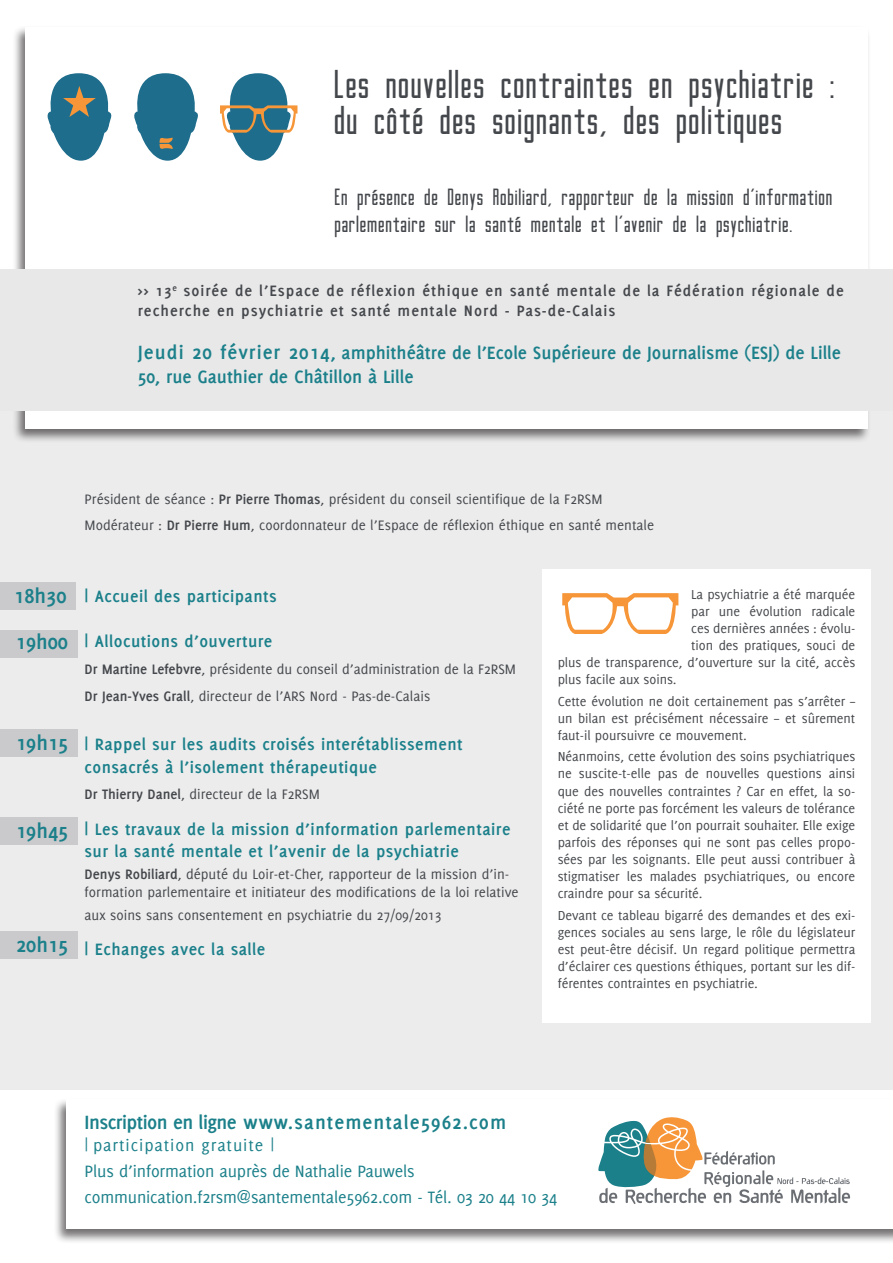
<style>
.page{position:relative;width:893px;height:1263px;background:#fff}
.page>*{position:absolute;margin:0;border:0;box-sizing:border-box;transform-origin:0 0}
.t1{font:36px/36px "Gotham Nights";letter-spacing:.03em;color:#44474b}
.t2{font:700 22.5px "Delicious";color:#1b808a}
.t3{font:21px/27px "Gotham Nights";letter-spacing:.03em;color:#44474b}
.t4{font:700 21px "Delicious";letter-spacing:.05em;color:#1b808a}
.t5{font:700 19.5px "Delicious";color:#1b808a}
.t6{font:700 18px/22.5px "Delicious";letter-spacing:.025em;color:#1b808a}
.t7{font:18px "Delicious";letter-spacing:-.01em;color:#1b808a}
.t8{font:18px "Delicious";letter-spacing:.05em;color:#1b808a}
.t9{font:700 16.5px/19.8px "Delicious";letter-spacing:.06em;color:#44474b}
.t10{font:15px/18px "Delicious";color:#44474b}
.t11{font:14.25px/17.1px "Delicious";letter-spacing:-.005em;color:#44474b;text-align:justify}
.s1{font-size:21px}
.s2{font-weight:700}
</style>
<div class="page">
<div style="left:0;top:395px;width:893px;height:694px;background:#ececed"></div>
<div style="left:12px;top:26px;width:859px;height:417px;background:#231f20;opacity:.63"></div>
<div style="left:25px;top:27px;width:843px;height:401px;background:#fff"></div>
<div style="left:0;top:269px;width:893px;height:142px;background:#e8e8e9"></div>
<div style="left:0;top:729px;width:77px;height:28px;background:#cacacd"></div>
<div style="left:0;top:817px;width:77px;height:28px;background:#cacacd"></div>
<div style="left:0;top:931px;width:77px;height:28px;background:#cacacd"></div>
<div style="left:0;top:630px;width:77px;height:28px;background:#cacacd"></div>
<div style="left:0;top:582px;width:76px;height:28px;background:#cacacd"></div>
<svg style="left:47px;top:73px;width:65px;height:88px"></svg>
<svg style="left:134px;top:73px;width:64px;height:88px"></svg>
<svg style="left:220px;top:73px;width:77px;height:88px"></svg>
<div style="left:53px;top:1097px;width:840px;height:147px;background:#231f20;opacity:.63"></div>
<div style="left:66px;top:1099px;width:827px;height:130px;background:#fff"></div>
<svg style="left:598px;top:1117px;width:252px;height:87px"></svg>
<div style="left:542px;top:569px;width:329px;height:453px;background:#fff"></div>
<svg style="left:562px;top:593px;width:116px;height:41px"></svg>
<p class="t1" style="left:335px;top:67px;width:503px">Les nouvelles contraintes en psychiatrie : du côté des soignants, des politiques</p>
<p class="t3" style="left:335px;top:184px;width:500px">En présence de Denys Robiliard, rapporteur de la mission d’information parlementaire sur la santé mentale et l’avenir de la psychiatrie.</p>
<p class="t9" style="left:138px;top:281px;width:707px">&gt;&gt; 13<sup>e</sup> soirée de l’Espace de réflexion éthique en santé mentale de la Fédération régionale de recherche en psychiatrie et santé mentale Nord - Pas-de-Calais</p>
<p class="t5" style="left:138px;top:342px;width:705px"><span class="s1">Jeudi 20 février 2014</span>, amphithéâtre de l’Ecole Supérieure de Journalisme (ESJ) de Lille</p>
<p class="t5" style="left:138px;top:365px;width:277px">50, rue Gauthier de Châtillon à Lille</p>
<p class="t10" style="left:85px;top:490px;width:519px">Président de séance : <span class="s2">Pr Pierre Thomas</span>, président du conseil scientifique de la F2RSM</p>
<p class="t10" style="left:85px;top:516px;width:571px">Modérateur : <span class="s2">Dr Pierre Hum</span>, coordonnateur de l’Espace de réflexion éthique en santé mentale</p>
<p class="t2" style="left:14px;top:582px;width:54px">18h30</p>
<p class="t2" style="left:16px;top:629px;width:54px">19h00</p>
<p class="t2" style="left:16px;top:730px;width:54px">19h15</p>
<p class="t2" style="left:16px;top:818px;width:54px">19h45</p>
<p class="t2" style="left:16px;top:931px;width:54px">20h15</p>
<p class="t6" style="left:85px;top:585px;width:194px">| Accueil des participants</p>
<p class="t6" style="left:85px;top:630px;width:189px">| Allocutions d’ouverture</p>
<p class="t10" style="left:85px;top:660px;width:433px"><span class="s2">Dr Martine Lefebvre</span>, présidente du conseil d’administration de la F2RSM</p>
<p class="t10" style="left:85px;top:687px;width:347px"><span class="s2">Dr Jean-Yves Grall</span>, directeur de l’ARS Nord - Pas-de-Calais</p>
<p class="t6" style="left:85px;top:733px;width:380px">| Rappel sur les audits croisés interétablissement consacrés à l’isolement thérapeutique</p>
<p class="t10" style="left:85px;top:785px;width:237px"><span class="s2">Dr Thierry Danel</span>, directeur de la F2RSM</p>
<p class="t6" style="left:85px;top:817px;width:427px">| Les travaux de la mission d’information parlementaire sur la santé mentale et l’avenir de la psychiatrie</p>
<p class="t10" style="left:85px;top:865px;width:435px"><span class="s2">Denys Robiliard</span>, député du Loir-et-Cher, rapporteur de la mission d’in&shy;formation parlementaire et initiateur des modifications de la loi relative</p>
<p class="t10" style="left:85px;top:906px;width:358px">aux soins sans consentement en psychiatrie du 27/09/2013</p>
<p class="t6" style="left:85px;top:938px;width:182px">| Echanges avec la salle</p>
<p class="t11" style="left:691px;top:585px;width:166px">La psychiatrie a été marquée</p>
<p class="t11" style="left:691px;top:602px;width:166px">par une évolution radicale</p>
<p class="t11" style="left:691px;top:620px;width:166px">ces dernières années : évolu-</p>
<p class="t11" style="left:691px;top:637px;width:166px">tion des pratiques, souci de</p>
<p class="t11" style="left:558px;top:654px;width:299px">plus de transparence, d’ouverture sur la cité, accès</p>
<p class="t11" style="left:558px;top:671px;width:120px">plus facile aux soins.</p>
<p class="t11" style="left:558px;top:692px;width:299px">Cette évolution ne doit certainement pas s’arrêter – un bilan est précisément nécessaire – et sûrement faut-il poursuivre ce mouvement.</p>
<p class="t11" style="left:558px;top:748px;width:299px">Néanmoins, cette évolution des soins psychiatriques ne suscite-t-elle pas de nouvelles questions ainsi que des nouvelles contraintes ? Car en effet, la so&shy;ciété ne porte pas forcément les valeurs de tolérance et de solidarité que l’on pourrait souhaiter. Elle exige parfois des réponses qui ne sont pas celles propo&shy;sées par les soignants. Elle peut aussi contribuer à stigmatiser les malades psychiatriques, ou encore craindre pour sa sécurité.</p>
<p class="t11" style="left:558px;top:906px;width:299px">Devant ce tableau bigarré des demandes et des exi&shy;gences sociales au sens large, le rôle du législateur est peut-être décisif. Un regard politique permettra d’éclairer ces questions éthiques, portant sur les dif&shy;férentes contraintes en psychiatrie.</p>
<p class="t4" style="left:85px;top:1110px;width:423px">Inscription en ligne www.santementale5962.com</p>
<p class="t8" style="left:85px;top:1135px;width:191px">| participation gratuite |</p>
<p class="t7" style="left:85px;top:1161px;width:332px">Plus d’information auprès de Nathalie Pauwels</p>
<p class="t7" style="left:85px;top:1187px;width:474px">communication.f2rsm@santementale5962.com - Tél. 03 20 44 10 34</p>
</div>
